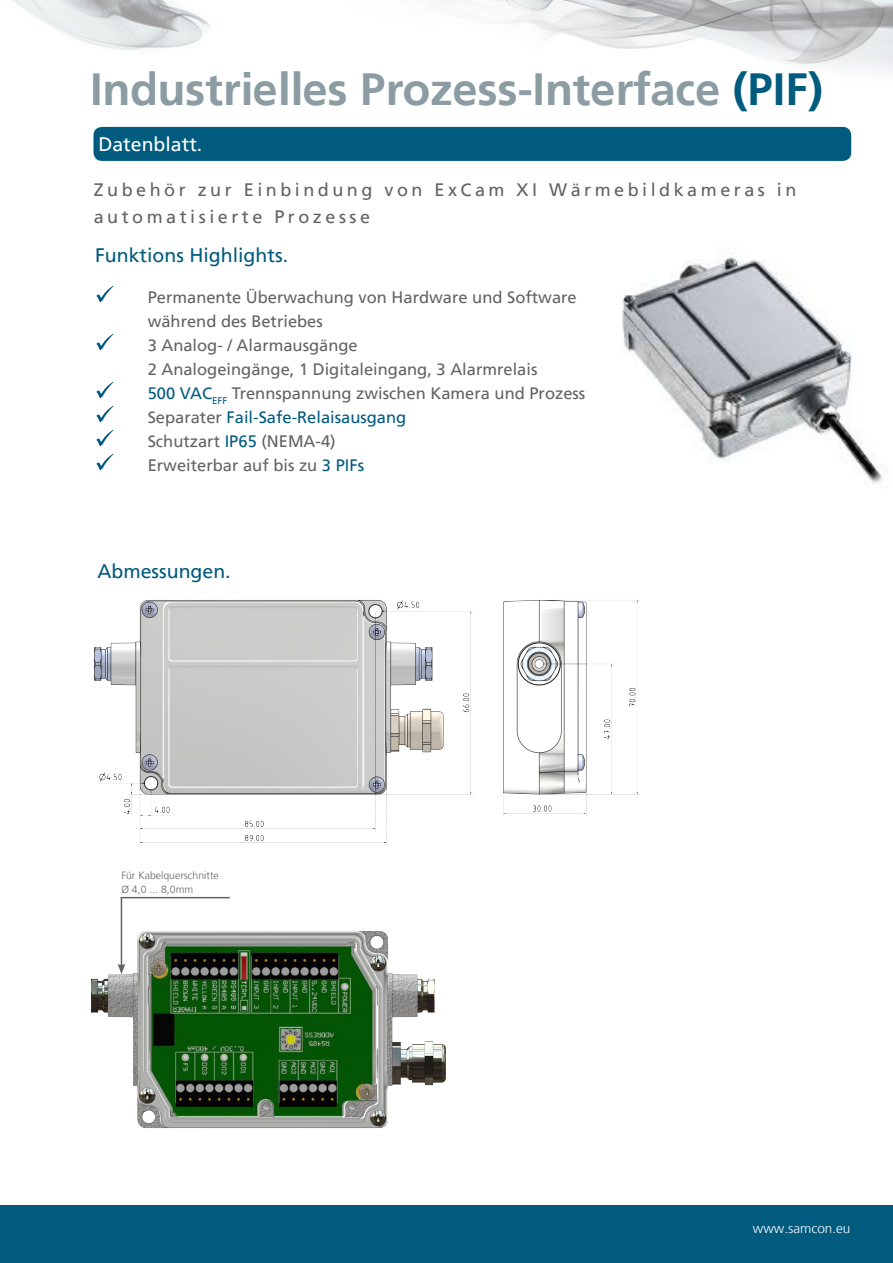
<style>
.page{position:relative;width:893px;height:1263px;background:#fff}
.page>*{position:absolute;margin:0;border:0;box-sizing:border-box;transform-origin:0 0}
.t1{font:700 45px "Frutiger Linotype";color:#8c9ca3}
.t2{font:19.5px "Frutiger LT";color:#005b7f}
.t3{font:19.5px "Frutiger LT";color:#fff}
.t4{font:18px/27px "Frutiger LT";letter-spacing:.195em;color:#636366}
.t5{font:16.5px/24px "Frutiger LT";color:#636366}
.t6{font:16.5px "Frutiger LT";color:#005b7f}
.t7{font:300 13.5px "Frutiger LT";color:#fff}
.t8{font:300 10.5px "Frutiger LT";color:#636366}
.s1{color:#005b7f}
.s2{color:#636366}
</style>
<div class="page">
<img style="left:622px;top:257px;width:264px;height:227px">
<img style="left:13px;top:0;width:880px;height:74px">
<div style="left:0;top:1205px;width:893px;height:58px;background:#005b7f"></div>
<img style="left:96px;top:286px;width:18px;height:16px">
<img style="left:96px;top:334px;width:18px;height:16px">
<img style="left:96px;top:382px;width:18px;height:16px">
<img style="left:96px;top:406px;width:18px;height:16px">
<img style="left:96px;top:430px;width:18px;height:16px">
<img style="left:96px;top:454px;width:18px;height:16px">
<div style="left:93px;top:127px;width:758px;height:34px;background:#005b7f;border-radius:9px"></div>
<img style="left:94px;top:600px;width:546px;height:245px">
<img style="left:91px;top:896px;width:355px;height:232px">
<hr style="left:121px;top:897px;width:1px;height:69px;background:#636366">
<svg style="left:118px;top:964px;width:7px;height:10px"></svg>
<hr style="left:121px;top:897px;width:109px;height:1px;background:#636366">
<p class="t1" style="left:90px;top:62px;width:734px">Industrielles Prozess-Interface <span class="s1">(PIF)</span></p>
<p class="t3" style="left:98px;top:132px;width:106px">Datenblatt.</p>
<p class="t4" style="left:94px;top:177px;width:704px">Zubehör zur Einbindung von ExCam XI Wärmebildkameras in automatisierte Prozesse</p>
<p class="t2" style="left:95px;top:244px;width:194px">Funktions Highlights.</p>
<p class="t5" style="left:148px;top:285px;width:431px">Permanente Überwachung von Hardware und Software während des Betriebes</p>
<p class="t5" style="left:148px;top:333px;width:211px">3 Analog- / Alarmausgänge</p>
<p class="t5" style="left:148px;top:357px;width:391px">2 Analogeingänge, 1 Digitaleingang, 3 Alarmrelais</p>
<p class="t5" style="left:148px;top:381px;width:439px"><span class="s1">500 VAC</span><sub>EFF</sub> Trennspannung zwischen Kamera und Prozess</p>
<p class="t6" style="left:148px;top:407px;width:260px"><span class="s2">Separater</span> Fail-Safe-Relaisausgang</p>
<p class="t5" style="left:148px;top:429px;width:189px">Schutzart <span class="s1">IP65</span> (NEMA-4)</p>
<p class="t5" style="left:148px;top:453px;width:218px">Erweiterbar auf bis zu <span class="s1">3 PIFs</span></p>
<p class="t2" style="left:97px;top:560px;width:135px">Abmessungen.</p>
<p class="t8" style="left:121px;top:870px;width:99px">Für Kabelquerschnitte</p>
<p class="t8" style="left:121px;top:883px;width:73px">Ø 4,0 ... 8,0mm</p>
<p class="t7" style="left:753px;top:1221px;width:99px">www.samcon.eu</p>
</div>
